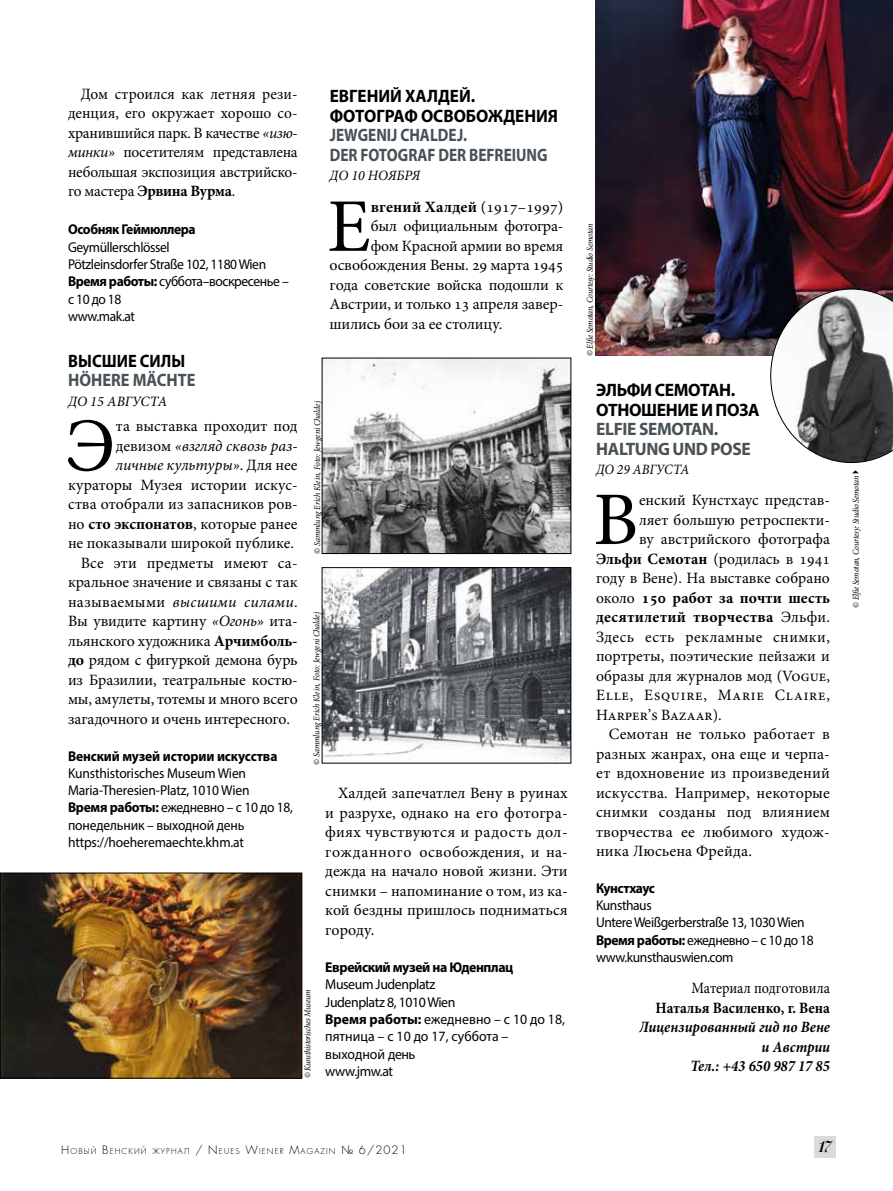
<style>
.page{position:relative;width:893px;height:1191px;background:#fff}
.page>*{position:absolute;margin:0;border:0;box-sizing:border-box;transform-origin:0 0}
.t1{font:75.75px "Minion Pro";color:#000}
.t2{font:700 18px/19.5px "Myriad Pro";color:#485156;scale:.85 1}
.t3{font:700 18px/19.5px "Myriad Pro";color:#000;scale:.95 1}
.t4{font:700 18px/19.5px "Myriad Pro";letter-spacing:-.02em;color:#000}
.t5{font:700 18px/19.5px "Myriad Pro";letter-spacing:-.02em;color:#485156}
.t6{font:700 18px "Myriad Pro";color:#485156;scale:.91 1}
.t7{font:700 18px "Myriad Pro";color:#000;scale:.91 1}
.t8{font:italic 16.5px "Paragon Nord C";color:#000}
.t9{font:15.75px/19.5px "Minion Pro";color:#000;text-align:justify}
.t10{font:700 15.75px "Minion Pro";letter-spacing:.015em;color:#000}
.t11{font:italic 700 15.75px/19.5px "Minion Pro";color:#000;text-align:right;scale:.92 1}
.t12{font:italic 15.75px "Minion Pro";color:#000}
.t13{font:15.75px "Minion Pro";letter-spacing:.03em;color:#000}
.t14{font:15.75px "Minion Pro";letter-spacing:.05em;color:#000}
.t15{font:italic 15.75px "Minion Pro";letter-spacing:.02em;color:#000}
.t16{font:700 15.75px "Minion Pro";letter-spacing:.015em;color:#000;scale:.92 1}
.t17{font:15.75px "Minion Pro";letter-spacing:-.02em;color:#000}
.t18{font:15.75px "Minion Pro";color:#000;scale:.9 1}
.t19{font:14.25px/17.2px "Myriad Pro";letter-spacing:-.03em;color:#000;scale:.95 1}
.t20{font:14.25px/17.2px "Myriad Pro";letter-spacing:-.01em;color:#000;scale:.95 1}
.t21{font:14.25px/17.2px "Myriad Pro";letter-spacing:-.03em;color:#000}
.t22{font:700 14.25px "Myriad Pro";letter-spacing:-.01em;color:#000;scale:.95 1}
.t23{font:700 14.25px "Myriad Pro";letter-spacing:-.03em;color:#000;scale:.95 1}
.t24{font:700 14.25px "Myriad Pro";letter-spacing:-.03em;color:#000}
.t25{font:italic 14.25px "Minion Pro";color:#000}
.t26{font:italic 14.25px "Minion Pro";color:#000;scale:.94 1}
.t27{font:italic 9px "Minion Pro";letter-spacing:-.02em;color:#000;scale:.91 1}
.t28{font:7.8px "Favorit Light C";letter-spacing:.145em;color:#000}
.s1{font-weight:400}
.s2{font-style:italic}
.s3{font-weight:700}
.s4{font-style:normal}
.s5{font-size:11.25px}
</style>
<div class="page">
<div style="left:814px;top:1136px;width:21px;height:22px;background:#dadada"></div>
<img style="left:324px;top:360px;width:245px;height:191px">
<div style="left:322px;top:358px;width:249px;height:195px;border:1px solid #000"></div>
<img style="left:324px;top:569px;width:245px;height:192px">
<div style="left:322px;top:567px;width:249px;height:196px;border:1px solid #000"></div>
<img style="left:2px;top:875px;width:298px;height:201px">
<div style="left:0;top:873px;width:302px;height:205px;border:1px solid #000"></div>
<img style="left:595px;top:0;width:298px;height:355px">
<svg style="left:771px;top:289px;width:122px;height:173px"></svg>
<svg style="left:0;top:873px;width:1px;height:205px"></svg>
<p class="t3" style="left:330px;top:86px;width:242px">ЕВГЕНИЙ ХАЛДЕЙ.<br>ФОТОГРАФ ОСВОБОЖДЕНИЯ</p>
<p class="t2" style="left:330px;top:125px;width:258px">JEWGENIJ CHALDEJ.<br>DER FOTOGRAF DER BEFREIUNG</p>
<p class="t25" style="left:330px;top:166px;width:92px">ДО 10 НОЯБРЯ</p>
<h1 class="t1" style="left:327px;top:176px;width:45px">Е</h1>
<p class="t10" style="left:371px;top:196px;width:194px">вгений Халдей <span class="s1">(1917–1997)</span></p>
<p class="t9" style="left:68px;top:84px;width:231px;text-indent:13px">Дом строился как летняя рези&shy;денция, его окружает хорошо со&shy;хранившийся парк. В качестве <span class="s2">«изю&shy;минки»</span> посетителям представлена небольшая экспозиция австрийско&shy;го мастера <span class="s3">Эрвина Вурма</span>.</p>
<p class="t23" style="left:68px;top:220px;width:136px">Особняк Геймюллера</p>
<p class="t19" style="left:68px;top:238px;width:234px">Geymüllerschlössel<br>Pötzleinsdorfer Straße 102, 1180 Wien<br><span class="s3">Время работы:</span> суббота–воскресенье – с 10 до 18<br>www.mak.at</p>
<p class="t7" style="left:68px;top:349px;width:130px">ВЫСШИЕ СИЛЫ</p>
<p class="t6" style="left:68px;top:368px;width:142px">HÖHERE MÄCHTE</p>
<p class="t25" style="left:68px;top:391px;width:101px">ДО 15 АВГУСТА</p>
<h1 class="t1" style="left:66px;top:395px;width:51px">Э</h1>
<p class="t9" style="left:116px;top:416px;width:183px">та выставка проходит под</p>
<p class="t17" style="left:371px;top:216px;width:194px">был официальным фотогра-</p>
<p class="t9" style="left:371px;top:236px;width:194px">фом Красной армии во время</p>
<p class="t9" style="left:330px;top:256px;width:235px">освобождения Вены. 29 марта 1945</p>
<p class="t9" style="left:330px;top:275px;width:235px">года советские войска подошли к</p>
<p class="t9" style="left:330px;top:295px;width:235px">Австрии, и только 13 апреля завер-</p>
<p class="t9" style="left:330px;top:314px;width:174px">шились бои за ее столицу.</p>
<p class="t27" style="left:311px;top:553px;width:170px;rotate:-90deg">© Sammlung Erich Klein, Foto: Jewgeni Chaldej</p>
<p class="t12" style="left:116px;top:435px;width:183px"><span class="s4">девизом</span> «взгляд сквозь раз-</p>
<p class="t12" style="left:116px;top:454px;width:183px">личные культуры»<span class="s4">. Для нее</span></p>
<p class="t9" style="left:68px;top:475px;width:231px">кураторы Музея истории искус-</p>
<p class="t9" style="left:68px;top:494px;width:231px">ства отобрали из запасников ров-</p>
<p class="t9" style="left:68px;top:514px;width:231px">но <span class="s3">сто экспонатов</span>, которые ранее</p>
<p class="t9" style="left:68px;top:533px;width:228px">не показывали широкой публике.</p>
<p class="t9" style="left:81px;top:553px;width:218px">Все эти предметы имеют са-</p>
<p class="t9" style="left:68px;top:572px;width:231px">кральное значение и связаны с так</p>
<p class="t15" style="left:68px;top:591px;width:231px"><span class="s4">называемыми</span> высшими силами<span class="s4">.</span></p>
<p class="t9" style="left:68px;top:611px;width:231px">Вы увидите картину <span class="s2">«Огонь»</span> ита-</p>
<p class="t9" style="left:68px;top:631px;width:231px">льянского художника <span class="s3">Арчимболь-</span></p>
<p class="t9" style="left:68px;top:650px;width:231px"><span class="s3">до</span> рядом с фигуркой демона бурь</p>
<p class="t9" style="left:68px;top:670px;width:231px">из Бразилии, театральные костю-</p>
<p class="t9" style="left:68px;top:689px;width:231px">мы, амулеты, тотемы и много всего</p>
<p class="t9" style="left:68px;top:709px;width:224px">загадочного и очень интересного.</p>
<p class="t22" style="left:68px;top:746px;width:222px">Венский музей истории искусства</p>
<p class="t20" style="left:68px;top:764px;width:238px">Kunsthistorisches Museum Wien Maria-Theresien-Platz, 1010 Wien<br><span class="s3">Время работы:</span> ежедневно – с 10 до 18, понедельник – выходной день https://hoeheremaechte.khm.at</p>
<p class="t27" style="left:311px;top:764px;width:170px;rotate:-90deg">© Sammlung Erich Klein, Foto: Jewgeni Chaldej</p>
<p class="t9" style="left:325px;top:783px;width:244px;text-indent:13px">Халдей запечатлел Вену в руинах и разрухе, однако на его фотогра&shy;фиях чувствуются и радость дол&shy;гожданного освобождения, и на&shy;дежда на начало новой жизни. Эти снимки – напоминание о том, из ка&shy;кой бездны пришлось подниматься городу.</p>
<p class="t24" style="left:325px;top:958px;width:190px">Еврейский музей на Юденплац</p>
<p class="t21" style="left:325px;top:975px;width:241px">Museum Judenplatz<br>Judenplatz 8, 1010 Wien<br><span class="s3">Время работы:</span> ежедневно – с 10 до 18, пятница – с 10 до 17, суббота – выходной день<br>www.jmw.at</p>
<p class="t27" style="left:302px;top:1078px;width:99px;rotate:-90deg">© Kunsthistorisches Museum</p>
<p class="t27" style="left:584px;top:356px;width:146px;rotate:-90deg">© Elfie Semotan, Courtesy: Studio Semotan</p>
<p class="t4" style="left:596px;top:380px;width:165px">ЭЛЬФИ СЕМОТАН.<br>ОТНОШЕНИЕ И ПОЗА</p>
<p class="t5" style="left:596px;top:419px;width:156px">ELFIE SEMOTAN.<br>HALTUNG UND POSE</p>
<p class="t26" style="left:596px;top:460px;width:101px">ДО 29 АВГУСТА</p>
<h1 class="t1" style="left:593px;top:469px;width:46px">В</h1>
<p class="t9" style="left:639px;top:490px;width:192px">енский Кунстхаус представ-</p>
<p class="t9" style="left:639px;top:510px;width:192px">ляет большую ретроспекти-</p>
<p class="t9" style="left:639px;top:529px;width:192px">ву австрийского фотографа</p>
<p class="t9" style="left:596px;top:549px;width:235px"><span class="s3">Эльфи Семотан</span> (родилась в 1941</p>
<p class="t9" style="left:596px;top:568px;width:235px">году в Вене). На выставке собрано</p>
<p class="t10" style="left:596px;top:586px;width:235px"><span class="s1">около</span> 150 работ за почти шесть</p>
<p class="t10" style="left:596px;top:606px;width:235px">десятилетий творчества <span class="s1">Эльфи.</span></p>
<p class="t13" style="left:596px;top:626px;width:235px">Здесь есть рекламные снимки,</p>
<p class="t9" style="left:596px;top:646px;width:235px">портреты, поэтические пейзажи и</p>
<p class="t9" style="left:596px;top:666px;width:235px">образы для журналов мод (Vogue,</p>
<p class="t14" style="left:596px;top:684px;width:235px">Elle, Esquire, Marie Claire,</p>
<p class="t9" style="left:596px;top:705px;width:127px">Harper’s Bazaar).</p>
<p class="t9" style="left:609px;top:724px;width:223px">Семотан не только работает в</p>
<p class="t9" style="left:596px;top:744px;width:235px">разных жанрах, она еще и черпа-</p>
<p class="t9" style="left:596px;top:763px;width:235px">ет вдохновение из произведений</p>
<p class="t9" style="left:596px;top:783px;width:235px">искусства. Например, некоторые</p>
<p class="t9" style="left:596px;top:802px;width:235px">снимки созданы под влиянием</p>
<p class="t9" style="left:596px;top:822px;width:235px">творчества ее любимого худож-</p>
<p class="t9" style="left:596px;top:841px;width:157px">ника Люсьена Фрейда.</p>
<p class="t23" style="left:596px;top:879px;width:64px">Кунстхаус</p>
<p class="t19" style="left:596px;top:896px;width:231px">Kunsthaus<br>Untere Weißgerberstraße 13, 1030 Wien<br><span class="s3">Время работы:</span> ежедневно – с 10 до 18 www.kunsthauswien.com</p>
<p class="t18" style="left:692px;top:978px;width:155px">Материал подготовила</p>
<p class="t16" style="left:656px;top:996px;width:191px">Наталья Василенко, г. Вена</p>
<p class="t11" style="left:639px;top:1017px;width:209px">Лицензированный гид по Вене и Австрии<br>Тел.: +43 650 987 17 85</p>
<p class="t27" style="left:850px;top:607px;width:146px;rotate:-90deg">© Elfie Semotan, Courtesy: Studio Semotan</p>
<p class="t28" style="left:61px;top:1145px;width:347px"><span class="s5">Н</span> ОВЫЙ <span class="s5">В</span>ЕНСКИЙ ЖУРНАЛ <span class="s5">/</span> <span class="s5">N</span>EUES <span class="s5">W</span>IEN ER <span class="s5">M</span>AGAZIN <span class="s5">№ 6/2021</span></p>
<p class="t8" style="left:817px;top:1137px;width:14px">17</p>
</div>
